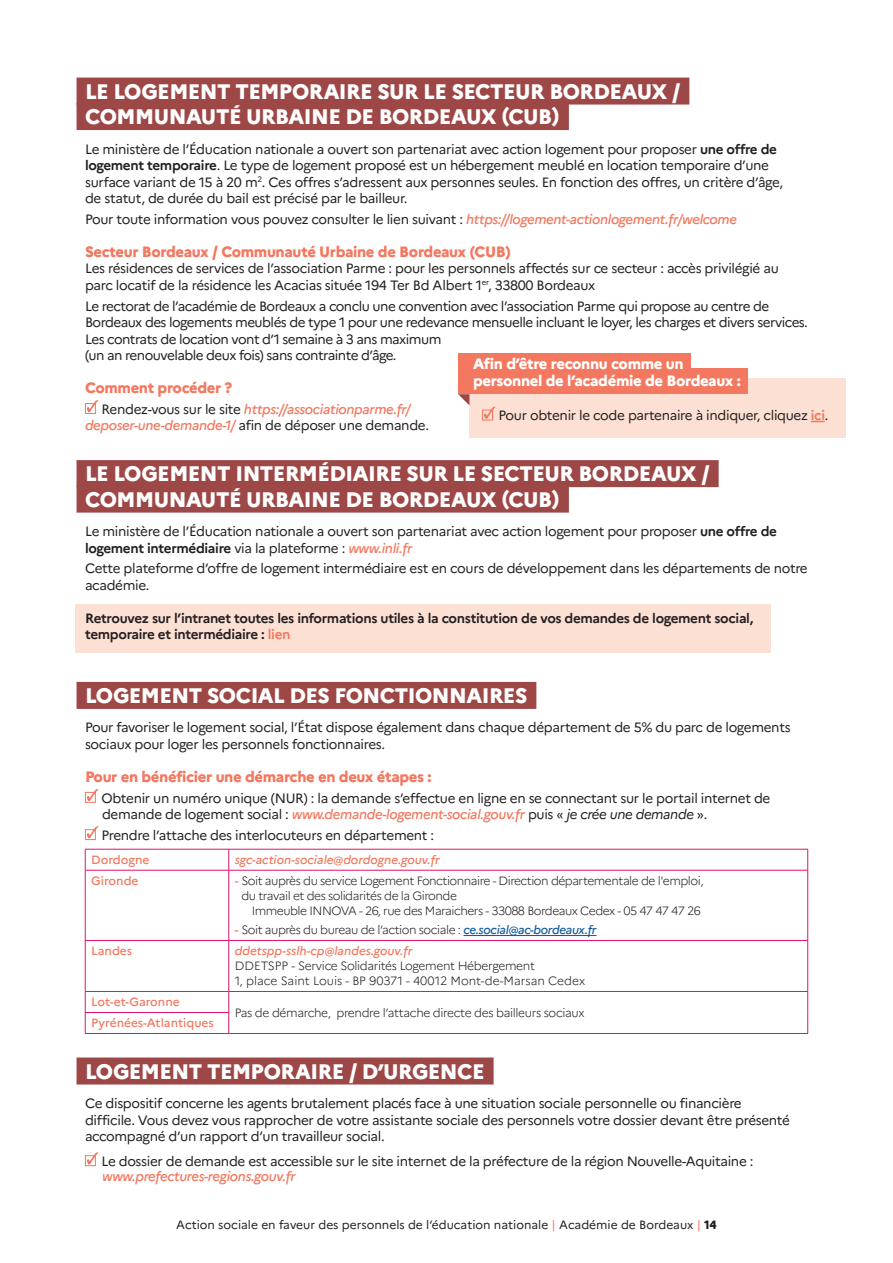
<style>
.page{position:relative;width:893px;height:1263px;background:#fff}
.page>*{position:absolute;margin:0;border:0;box-sizing:border-box;transform-origin:0 0}
.t1{font:800 21px/25.5px "Marianne";letter-spacing:-.025em;color:#fff}
.t2{font:800 15px "Marianne";letter-spacing:-.025em;color:#f3785f}
.t3{font:800 15px/16.5px "Marianne";letter-spacing:-.025em;color:#fff}
.t4{font:13.5px/16.5px "Marianne";letter-spacing:-.025em;color:#231f20}
.t5{font:italic 500 13.5px/16.5px "Marianne";letter-spacing:-.025em;color:#f3785f;text-align:center}
.t6{font:700 13.5px/16.5px "Marianne";letter-spacing:-.025em;color:#231f20}
.t7{font:300 12px/15px "Marianne";letter-spacing:-.04em;color:#231f20}
.t8{font:300 12px/15px "Marianne";letter-spacing:-.015em;color:#231f20}
.t9{font:12px "Marianne";color:#231f20}
.t10{font:italic 500 12px "Marianne";color:#f3785f}
.t11{font:500 12px "Marianne";color:#f3785f}
.s1{font-weight:700}
.s2{font-weight:500;font-style:italic;color:#f3785f}
.s3{font-weight:400;font-style:normal;color:#231f20}
.s4{color:#f3785f}
.s5{font-weight:700;color:#f3785f}
.s6{font-style:italic}
.s7{font-weight:500;color:#f3785f}
.s8{font-weight:500;font-style:italic;color:#175d9e}
.s9{font-weight:800}
</style>
<div class="page">
<div style="left:75px;top:604px;width:696px;height:48px;background:#fde0d4"></div>
<div style="left:77px;top:78px;width:612px;height:27px;background:#9d4847"></div>
<div style="left:77px;top:103px;width:492px;height:27px;background:#9d4847"></div>
<div style="left:77px;top:460px;width:642px;height:27px;background:#9d4847"></div>
<div style="left:77px;top:486px;width:492px;height:27px;background:#9d4847"></div>
<div style="left:77px;top:682px;width:459px;height:27px;background:#9d4847"></div>
<div style="left:77px;top:1057px;width:417px;height:27px;background:#9d4847"></div>
<div style="left:85px;top:403px;width:11px;height:11px;border:1px solid #f3785f"></div>
<svg style="left:87px;top:400px;width:11px;height:12px"></svg>
<div style="left:85px;top:792px;width:11px;height:11px;border:1px solid #f3785f"></div>
<svg style="left:87px;top:789px;width:11px;height:12px"></svg>
<div style="left:85px;top:829px;width:11px;height:11px;border:1px solid #f3785f"></div>
<svg style="left:87px;top:826px;width:11px;height:12px"></svg>
<hr style="left:85px;top:849px;width:144px;height:1px;background:#e2116d">
<svg style="left:85px;top:849px;width:1px;height:21px"></svg>
<hr style="left:229px;top:849px;width:579px;height:1px;background:#e2116d">
<svg style="left:229px;top:849px;width:1px;height:21px"></svg>
<svg style="left:807px;top:849px;width:1px;height:21px"></svg>
<hr style="left:85px;top:870px;width:144px;height:1px;background:#e2116d">
<hr style="left:85px;top:870px;width:1px;height:70px;background:#e2116d">
<hr style="left:229px;top:870px;width:579px;height:1px;background:#e2116d">
<hr style="left:229px;top:870px;width:1px;height:70px;background:#e2116d">
<hr style="left:807px;top:870px;width:1px;height:70px;background:#e2116d">
<hr style="left:85px;top:940px;width:144px;height:1px;background:#e2116d">
<hr style="left:85px;top:941px;width:1px;height:50px;background:#e2116d">
<hr style="left:229px;top:940px;width:579px;height:1px;background:#e2116d">
<hr style="left:229px;top:941px;width:1px;height:50px;background:#e2116d">
<hr style="left:807px;top:941px;width:1px;height:50px;background:#e2116d">
<hr style="left:85px;top:991px;width:144px;height:1px;background:#e2116d">
<hr style="left:229px;top:991px;width:579px;height:1px;background:#e2116d">
<svg style="left:807px;top:992px;width:1px;height:41px"></svg>
<hr style="left:229px;top:1033px;width:579px;height:1px;background:#e2116d">
<hr style="left:85px;top:1012px;width:144px;height:1px;background:#e2116d">
<svg style="left:85px;top:992px;width:1px;height:41px"></svg>
<svg style="left:229px;top:992px;width:1px;height:41px"></svg>
<hr style="left:85px;top:1033px;width:144px;height:1px;background:#e2116d">
<hr style="left:463px;top:935px;width:133px;height:1px;background:#175d9e">
<div style="left:85px;top:1155px;width:11px;height:11px;border:1px solid #f3785f"></div>
<svg style="left:87px;top:1152px;width:11px;height:12px"></svg>
<div style="left:469px;top:378px;width:377px;height:60px;background:#fde0d4"></div>
<div style="left:458px;top:353px;width:232px;height:25px;background:#f3785f"></div>
<div style="left:458px;top:369px;width:290px;height:25px;background:#f3785f"></div>
<svg style="left:811px;top:421px;width:14px;height:1px"></svg>
<div style="left:482px;top:410px;width:11px;height:10px;border:1px solid #f3785f"></div>
<svg style="left:484px;top:407px;width:12px;height:12px"></svg>
<svg style="left:458px;top:394px;width:11px;height:11px"></svg>
<h1 class="t1" style="left:85px;top:77px;width:597px">LE LOGEMENT TEMPORAIRE SUR LE SECTEUR BORDEAUX /<br>COMMUNAUTÉ URBAINE DE BORDEAUX (CUB)</h1>
<p class="t4" style="left:85px;top:139px;width:700px">Le ministère de l’Éducation nationale a ouvert son partenariat avec action logement pour proposer <span class="s1">une offre de logement temporaire</span>. Le type de logement proposé est un hébergement meublé en location temporaire d’une surface variant de 15 à 20 m<sup>2</sup>. Ces offres s’adressent aux personnes seules. En fonction des offres, un critère d’âge, de statut, de durée du bail est précisé par le bailleur.</p>
<p class="t4" style="left:85px;top:210px;width:653px">Pour toute information vous pouvez consulter le lien suivant : <span class="s2">https://logement-actionlogement.fr/welcome</span></p>
<p class="t2" style="left:85px;top:240px;width:427px">Secteur Bordeaux / Communauté Urbaine de Bordeaux (CUB)</p>
<p class="t4" style="left:85px;top:259px;width:695px">Les résidences de services de l’association Parme : pour les personnels affectés sur ce secteur : accès privilégié au parc locatif de la résidence les Acacias située 194 Ter Bd Albert 1<sup>er</sup>, 33800 Bordeaux</p>
<p class="t4" style="left:85px;top:296px;width:724px">Le rectorat de l’académie de Bordeaux a conclu une convention avec l’association Parme qui propose au centre de Bordeaux des logements meublés de type 1 pour une redevance mensuelle incluant le loyer, les charges et divers services.<br>Les contrats de location vont d’1 semaine à 3 ans maximum<br>(un an renouvelable deux fois) sans contrainte d’âge.</p>
<p class="t2" style="left:85px;top:376px;width:149px">Comment procéder ?</p>
<p class="t5" style="left:85px;top:400px;width:345px"><span class="s3">Rendez-vous sur le site</span> https://associationparme.fr/ deposer-une-demande-1/ <span class="s3">afin de déposer une demande.</span></p>
<h1 class="t1" style="left:85px;top:459px;width:626px">LE LOGEMENT INTERMÉDIAIRE SUR LE SECTEUR BORDEAUX /<br>COMMUNAUTÉ URBAINE DE BORDEAUX (CUB)</h1>
<p class="t4" style="left:85px;top:522px;width:694px">Le ministère de l’Éducation nationale a ouvert son partenariat avec action logement pour proposer <span class="s1">une offre de logement intermédiaire</span> via la plateforme : <span class="s2">www.inli.fr</span></p>
<p class="t4" style="left:85px;top:559px;width:724px">Cette plateforme d’offre de logement intermédiaire est en cours de développement dans les départements de notre académie.</p>
<p class="t6" style="left:85px;top:609px;width:670px">Retrouvez sur l’intranet toutes les informations utiles à la constitution de vos demandes de logement social, temporaire et intermédiaire : <span class="s4">lien</span></p>
<p class="t3" style="left:473px;top:355px;width:269px">Afin d’être reconnu comme un personnel de l’académie de Bordeaux :</p>
<p class="t4" style="left:499px;top:406px;width:331px">Pour obtenir le code partenaire à indiquer, cliquez <span class="s5">ici</span>.</p>
<h1 class="t1" style="left:85px;top:681px;width:444px">LOGEMENT SOCIAL DES FONCTIONNAIRES</h1>
<p class="t4" style="left:85px;top:718px;width:707px">Pour favoriser le logement social, l’État dispose également dans chaque département de 5% du parc de logements sociaux pour loger les personnels fonctionnaires.</p>
<p class="t2" style="left:85px;top:765px;width:348px">Pour en bénéficier une démarche en deux étapes :</p>
<p class="t4" style="left:101px;top:788px;width:671px">Obtenir un numéro unique (NUR) : la demande s’effectue en ligne en se connectant sur le portail internet de demande de logement social : <span class="s2">www.demande-logement-social.gouv.fr</span> puis « <span class="s6">je crée une demande</span> ».</p>
<p class="t4" style="left:101px;top:826px;width:334px">Prendre l’attache des interlocuteurs en département :</p>
<p class="t11" style="left:91px;top:851px;width:60px">Dordogne</p>
<p class="t10" style="left:235px;top:851px;width:207px">sgc-action-sociale@dordogne.gouv.fr</p>
<p class="t11" style="left:91px;top:872px;width:49px">Gironde</p>
<p class="t7" style="left:241px;top:872px;width:464px;text-indent:-7px"><span class="s7">-</span> Soit auprès du service Logement Fonctionnaire - Direction départementale de l'emploi, du travail et des solidarités de la Gironde</p>
<p class="t7" style="left:252px;top:902px;width:451px">Immeuble INNOVA - 26, rue des Maraichers - 33088 Bordeaux Cedex - 05 47 47 47 26</p>
<p class="t7" style="left:235px;top:922px;width:363px"><span class="s7">-</span> Soit auprès du bureau de l’action sociale : <span class="s8">ce.social@ac-bordeaux.fr</span></p>
<p class="t11" style="left:91px;top:942px;width:42px">Landes</p>
<p class="t10" style="left:235px;top:942px;width:179px">ddetspp-sslh-cp@landes.gouv.fr</p>
<p class="t8" style="left:235px;top:958px;width:352px">DDETSPP - Service Solidarités Logement Hébergement<br>1, place Saint Louis - BP 90371 - 40012 Mont-de-Marsan Cedex</p>
<p class="t11" style="left:91px;top:993px;width:90px">Lot-et-Garonne</p>
<p class="t7" style="left:235px;top:1004px;width:351px">Pas de démarche, prendre l’attache directe des bailleurs sociaux</p>
<p class="t11" style="left:91px;top:1014px;width:124px">Pyrénées-Atlantiques</p>
<h1 class="t1" style="left:85px;top:1057px;width:401px">LOGEMENT TEMPORAIRE / D’URGENCE</h1>
<p class="t4" style="left:85px;top:1094px;width:706px">Ce dispositif concerne les agents brutalement placés face à une situation sociale personnelle ou financière difficile. Vous devez vous rapprocher de votre assistante sociale des personnels votre dossier devant être présenté accompagné d’un rapport d’un travailleur social.</p>
<p class="t4" style="left:101px;top:1152px;width:654px">Le dossier de demande est accessible sur le site internet de la préfecture de la région Nouvelle-Aquitaine :</p>
<p class="t5" style="left:102px;top:1167px;width:195px">www.prefectures-regions.gouv.fr</p>
<p class="t9" style="left:176px;top:1216px;width:542px">Action sociale en faveur des personnels de l’éducation nationale <span class="s4">|</span> Académie de Bordeaux <span class="s4">|</span> <span class="s9">14</span></p>
</div>
